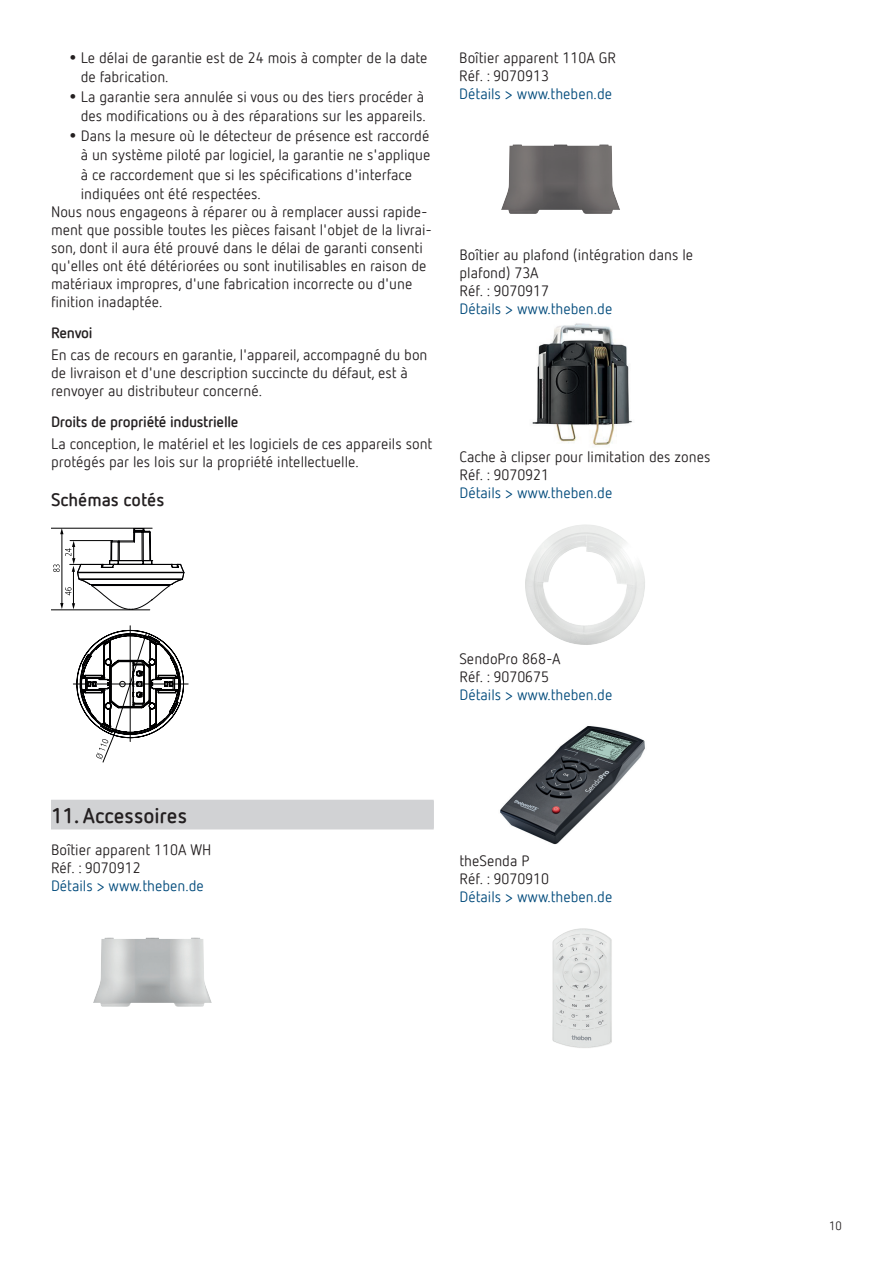
<style>
.page{position:relative;width:893px;height:1263px;background:#fff}
.page>*{position:absolute;margin:0;border:0;box-sizing:border-box;transform-origin:0 0}
.t1{font:700 21px "Netto Offc Pro";color:#231f20}
.t2{font:700 18px "Netto Offc Pro";color:#231f20}
.t3{font:15px/18px "Netto Offc Pro";color:#231f20}
.t4{font:15px "Netto Offc Pro";color:#004a7b}
.t5{font:700 15px "Netto Offc Pro";letter-spacing:-.02em;color:#231f20}
.t6{font:12px "Netto Offc Pro";color:#231f20}
.s1{font-size:27px}
</style>
<div class="page">
<div style="left:51px;top:801px;width:383px;height:28px;background:#d1d2d4"></div>
<div style="left:51px;top:800px;width:383px;height:28px;background:#d1d2d4"></div>
<hr style="left:51px;top:528px;width:101px;height:1px;background:#000001">
<hr style="left:51px;top:610px;width:99px;height:1px;background:#000001">
<svg style="left:53px;top:527px;width:132px;height:235px"></svg>
<hr style="left:130px;top:684px;width:58px;height:1px;background:#000001">
<hr style="left:73px;top:684px;width:57px;height:1px;background:#000001">
<hr style="left:130px;top:684px;width:1px;height:57px;background:#000001">
<hr style="left:130px;top:626px;width:1px;height:58px;background:#000001">
<img style="left:93px;top:938px;width:119px;height:69px">
<img style="left:501px;top:145px;width:119px;height:69px">
<img style="left:532px;top:323px;width:100px;height:123px">
<img style="left:525px;top:524px;width:120px;height:121px">
<img style="left:500px;top:726px;width:145px;height:119px">
<img style="left:552px;top:928px;width:60px;height:120px">
<p class="t3" style="left:81px;top:47px;width:348px;line-height:19.5px;text-indent:-15px"><span class="s1">•</span>Le délai de garantie est de 24 mois à compter de la date de fabrication.</p>
<p class="t3" style="left:66px;top:86px;width:362px;line-height:19.5px;text-align:right"><span class="s1">•</span>La garantie sera annulée si vous ou des tiers procéder à des modifications ou à des réparations sur les appareils.</p>
<p class="t3" style="left:81px;top:125px;width:351px;line-height:19.5px;text-indent:-15px"><span class="s1">•</span>Dans la mesure où le détecteur de présence est raccordé à un système piloté par logiciel, la garantie ne s'applique à ce raccordement que si les spécifications d'interface indiquées ont été respectées.</p>
<p class="t3" style="left:51px;top:202px;width:382px">Nous nous engageons à réparer ou à remplacer aussi rapide&shy;ment que possible toutes les pièces faisant l'objet de la livrai&shy;son, dont il aura été prouvé dans le délai de garanti consenti qu'elles ont été détériorées ou sont inutilisables en raison de matériaux impropres, d'une fabrication incorrecte ou d'une finition inadaptée.</p>
<p class="t5" style="left:51px;top:323px;width:43px">Renvoi</p>
<p class="t3" style="left:51px;top:345px;width:378px">En cas de recours en garantie, l'appareil, accompagné du bon de livraison et d'une description succincte du défaut, est à renvoyer au distributeur concerné.</p>
<p class="t5" style="left:51px;top:412px;width:189px">Droits de propriété industrielle</p>
<p class="t3" style="left:51px;top:434px;width:383px">La conception, le matériel et les logiciels de ces appareils sont protégés par les lois sur la propriété intellectuelle.</p>
<p class="t2" style="left:51px;top:487px;width:115px">Schémas cotés</p>
<p class="t3" style="left:459px;top:48px;width:158px">Boîtier apparent 110A GR<br>Réf. : 9070913</p>
<p class="t4" style="left:459px;top:84px;width:154px">Détails &gt; www.theben.de</p>
<p class="t3" style="left:459px;top:245px;width:235px">Boîtier au plafond (intégration dans le plafond) 73A<br>Réf. : 9070917</p>
<p class="t4" style="left:459px;top:299px;width:154px">Détails &gt; www.theben.de</p>
<p class="t3" style="left:459px;top:447px;width:252px">Cache à clipser pour limitation des zones<br>Réf. : 9070921</p>
<p class="t4" style="left:459px;top:483px;width:154px">Détails &gt; www.theben.de</p>
<h1 class="t1" style="left:51px;top:802px;width:138px">11. Accessoires</h1>
<p class="t3" style="left:51px;top:840px;width:162px">Boîtier apparent 110A WH<br>Réf. : 9070912</p>
<p class="t4" style="left:51px;top:876px;width:154px">Détails &gt; www.theben.de</p>
<p class="t3" style="left:459px;top:649px;width:103px">SendoPro 868-A<br>Réf. : 9070675</p>
<p class="t4" style="left:459px;top:685px;width:154px">Détails &gt; www.theben.de</p>
<p class="t3" style="left:459px;top:851px;width:91px">theSenda P<br>Réf. : 9070910</p>
<p class="t4" style="left:459px;top:887px;width:154px">Détails &gt; www.theben.de</p>
<p class="t6" style="left:829px;top:1218px;width:14px">10</p>
</div>
